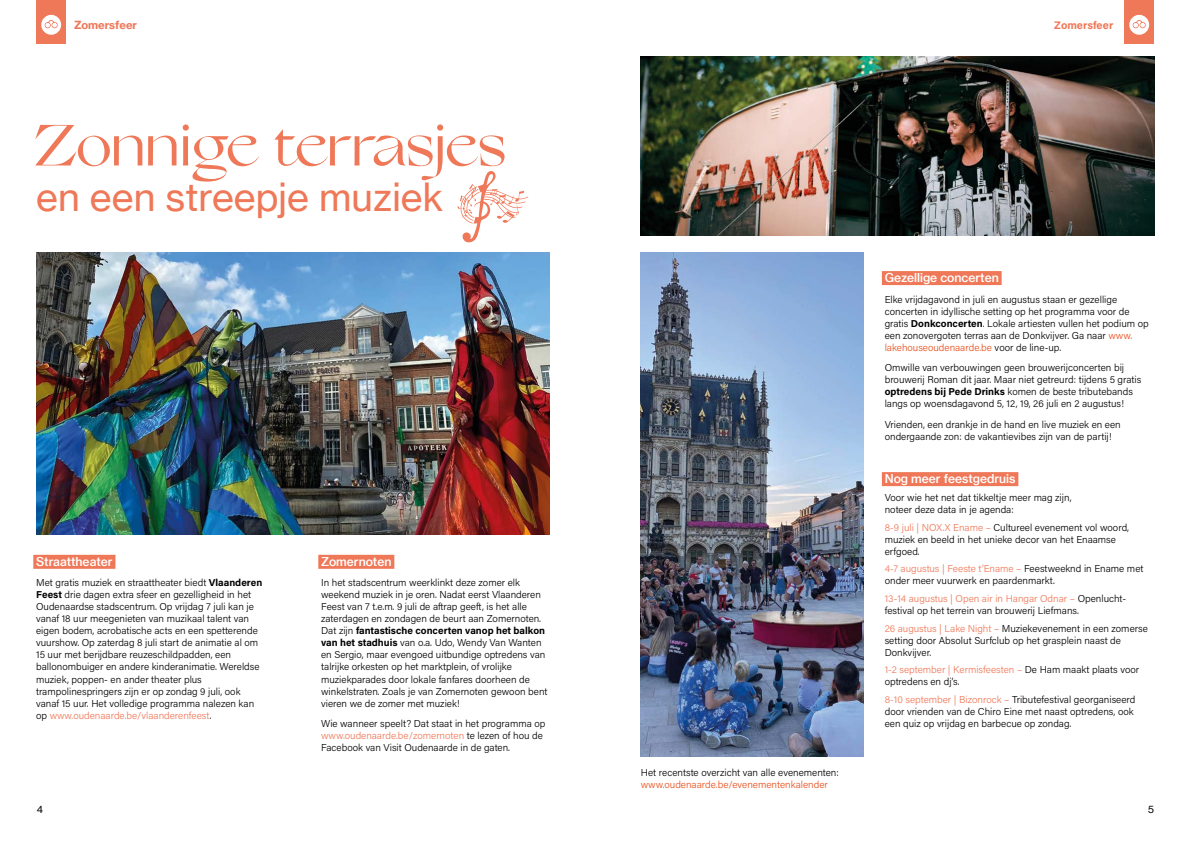
<style>
.page{position:relative;width:1191px;height:842px;background:#fff}
.page>*{position:absolute;margin:0;border:0;box-sizing:border-box;transform-origin:0 0}
.t1{font:58.5px "Grand Slang";letter-spacing:-.045em;color:#ef7858}
.t2{font:38px "N Haas Grotesk TX Pro 55 Rg";color:#ef7858}
.t3{font:12px "N Haas Grotesk TX Pro 65 Md";color:#fff}
.t4{font:11px "N Haas Grotesk TX Pro 75 Bd";color:#ef7858}
.t5{font:700 11px "Acumin Pro";color:#ef7858}
.t6{font:300 10px/12px "Acumin Pro";color:#000}
.t7{font:300 10px "Acumin Pro";color:#e94e1b}
.t8{font:10px "N Haas Grotesk TX Pro 55 Rg";color:#000}
.s1{font-weight:700}
.s2{color:#ef7858}
.s3{color:#e94e1b}
</style>
<div class="page">
<div style="left:36px;top:0;width:30px;height:43px;background:#ef7858"></div>
<svg style="left:41px;top:15px;width:20px;height:20px"></svg>
<div style="left:1124px;top:0;width:30px;height:43px;background:#ef7858"></div>
<svg style="left:1129px;top:15px;width:20px;height:20px"></svg>
<div style="left:882px;top:271px;width:119px;height:14px;background:#ef7858"></div>
<img style="left:641px;top:57px;width:513px;height:179px">
<div style="left:882px;top:472px;width:136px;height:14px;background:#ef7858"></div>
<img style="left:641px;top:252px;width:222px;height:504px">
<div style="left:33px;top:555px;width:82px;height:14px;background:#ef7858"></div>
<div style="left:318px;top:555px;width:76px;height:14px;background:#ef7858"></div>
<svg style="left:457px;top:171px;width:71px;height:72px"></svg>
<img style="left:36px;top:253px;width:513px;height:281px">
<p class="t4" style="left:74px;top:18px;width:65px">Zomersfeer</p>
<h1 class="t1" style="left:36px;top:112px;width:469px">Zonnige terrasjes</h1>
<h2 class="t2" style="left:36px;top:174px;width:408px">en een streepje muziek</h2>
<p class="t3" style="left:36px;top:554px;width:78px">Straattheater</p>
<p class="t6" style="left:36px;top:577px;width:228px">Met gratis muziek en straattheater biedt <span class="s1">Vlaanderen Feest</span> drie dagen extra sfeer en gezelligheid in het Oudenaardse stadscentrum. Op vrijdag 7 juli kan je vanaf 18 uur meegenieten van muzikaal talent van eigen bodem, acrobatische acts en een spetterende vuurshow. Op zaterdag 8 juli start de animatie al om 15 uur met berijdbare reuzeschildpadden, een ballonombuiger en andere kinderanimatie. Wereldse muziek, poppen- en ander theater plus trampolinespringers zijn er op zondag 9 juli, ook vanaf 15 uur. Het volledige programma nalezen kan op <span class="s2">www.oudenaarde.be/vlaanderenfeest</span>.</p>
<p class="t3" style="left:321px;top:554px;width:72px">Zomernoten</p>
<p class="t6" style="left:321px;top:577px;width:228px">In het stadscentrum weerklinkt deze zomer elk weekend muziek in je oren. Nadat eerst Vlaanderen Feest van 7 t.e.m. 9 juli de aftrap geeft, is het alle zaterdagen en zondagen de beurt aan Zomernoten.<br>Dat zijn <span class="s1">fantastische concerten vanop het balkon van het stadhuis</span> van o.a. Udo, Wendy Van Wanten en Sergio, maar evengoed uitbundige optredens van talrijke orkesten op het marktplein, of vrolijke muziekparades door lokale fanfares doorheen de winkelstraten. Zoals je van Zomernoten gewoon bent vieren we de zomer met muziek!</p>
<p class="t6" style="left:321px;top:717px;width:226px">Wie wanneer speelt? Dat staat in het programma op <span class="s2">www.oudenaarde.be/zomernoten</span> te lezen of hou de<br>Facebook van Visit Oudenaarde in de gaten.</p>
<p class="t5" style="left:1054px;top:17px;width:61px">Zomersfeer</p>
<p class="t6" style="left:641px;top:766px;width:200px">Het recentste overzicht van alle evenementen:</p>
<p class="t7" style="left:641px;top:777px;width:188px">www.oudenaarde.be/evenementenkalender</p>
<p class="t3" style="left:884px;top:270px;width:116px">Gezellige concerten</p>
<p class="t6" style="left:884px;top:293px;width:266px">Elke vrijdagavond in juli en augustus staan er gezellige concerten in idyllische setting op het programma voor de gratis <span class="s1">Donkconcerten</span>. Lokale artiesten vullen het podium op een zonovergoten terras aan de Donkvijver. Ga naar <span class="s3">www. lakehouseoudenaarde.be</span> voor de line-up.</p>
<p class="t6" style="left:884px;top:361px;width:258px">Omwille van verbouwingen geen brouwerijconcerten bij brouwerij Roman dit jaar. Maar niet getreurd: tijdens 5 gratis <span class="s1">optredens bij Pede Drinks</span> komen de beste tributebands langs op woensdagavond 5, 12, 19, 26 juli en 2 augustus!</p>
<p class="t6" style="left:884px;top:418px;width:237px">Vrienden, een drankje in de hand en live muziek en een ondergaande zon: de vakantievibes zijn van de partij!</p>
<p class="t3" style="left:884px;top:471px;width:132px">Nog meer feestgedruis</p>
<p class="t6" style="left:884px;top:491px;width:188px">Voor wie het net dat tikkeltje meer mag zijn, noteer deze data in je agenda:</p>
<p class="t6" style="left:884px;top:521px;width:246px"><span class="s2">8-9 juli | NOX.X Ename –</span> Cultureel evenement vol woord, muziek en beeld in het unieke decor van het Enaamse erfgoed.</p>
<p class="t6" style="left:884px;top:562px;width:260px"><span class="s2">4-7 augustus | Feeste t’Ename –</span> Feestweeknd in Ename met onder meer vuurwerk en paardenmarkt.</p>
<p class="t6" style="left:884px;top:592px;width:243px"><span class="s2">13-14 augustus | Open air in Hangar Odnar –</span> Openlucht&shy;festival op het terrein van brouwerij Liefmans.</p>
<p class="t6" style="left:884px;top:622px;width:265px"><span class="s2">26 augustus | Lake Night –</span> Muziekevenement in een zomerse setting door Absolut Surfclub op het grasplein naast de<br>Donkvijver.</p>
<p class="t6" style="left:884px;top:663px;width:256px"><span class="s2">1-2 september | Kermisfeesten –</span> De Ham maakt plaats voor optredens en dj’s.</p>
<p class="t6" style="left:884px;top:693px;width:252px"><span class="s2">8-10 september | Bizonrock –</span> Tributefestival georganiseerd door vrienden van de Chiro Eine met naast optredens, ook een quiz op vrijdag en barbecue op zondag.</p>
<p class="t8" style="left:37px;top:803px;width:8px">4</p>
<p class="t8" style="left:1148px;top:803px;width:7px">5</p>
</div>
